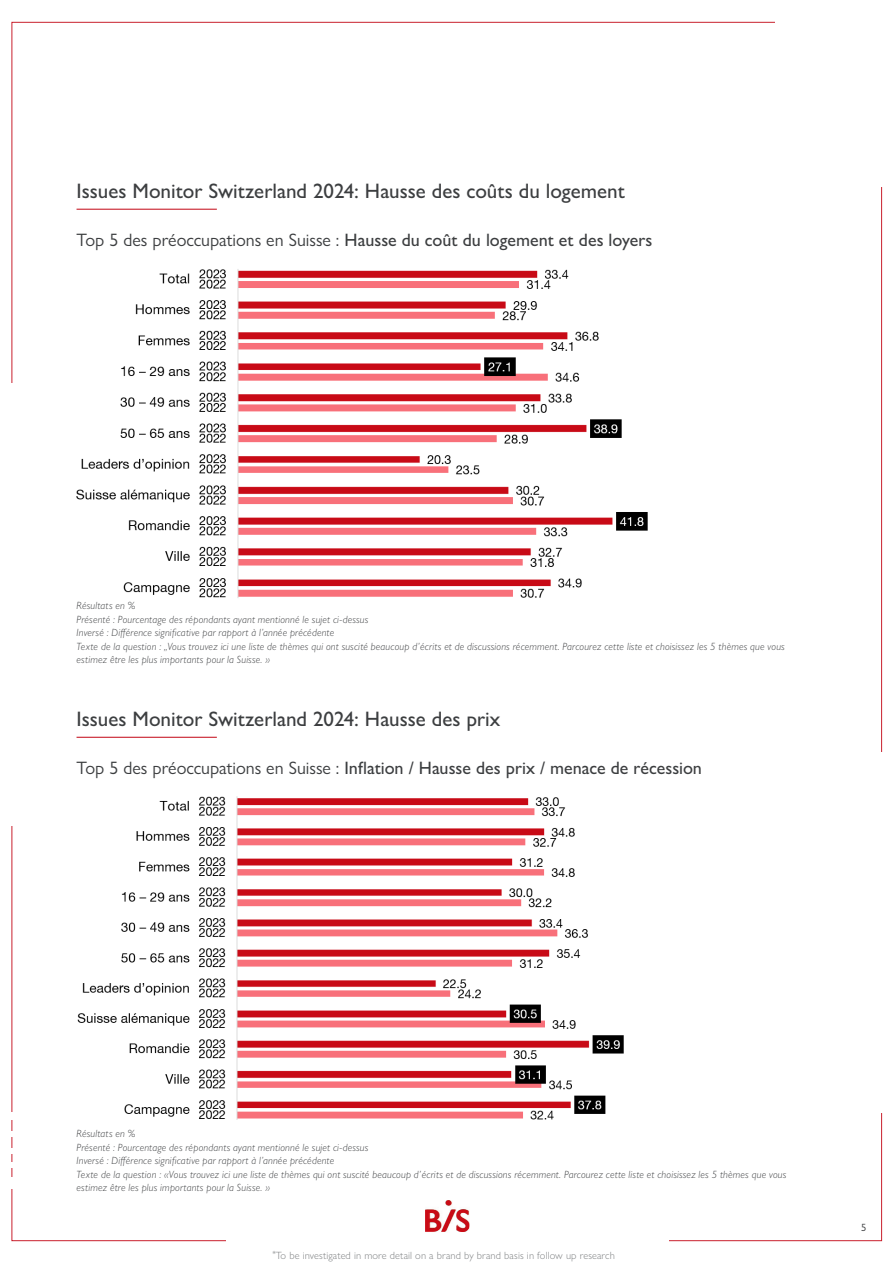
<style>
.page{position:relative;width:893px;height:1263px;background:#fff}
.page>*{position:absolute;margin:0;border:0;box-sizing:border-box;transform-origin:0 0}
.t1{font:500 21px "Gill Sans Nova";color:#3c3e40}
.t2{font:500 18px "Gill Sans Nova";color:#3c3e40}
.t3{font:italic 300 10.5px/13.5px "Gill Sans Nova";letter-spacing:.02em;color:#3c3e40}
.t4{font:300 10.5px "Gill Sans Nova";letter-spacing:.01em;color:#7c7f80}
.t5{font:10.5px "Gill Sans Nova";color:#3c3e40}
.s1{font-weight:400}
</style>
<div class="page">
<img style="left:426px;top:1212px;width:44px;height:20px">
<img style="left:426px;top:1200px;width:43px;height:31px">
<hr style="left:77px;top:737px;width:140px;height:1px;background:#c9202d">
<hr style="left:77px;top:209px;width:140px;height:1px;background:#c9202d">
<img style="left:76px;top:269px;width:572px;height:329px">
<img style="left:77px;top:796px;width:547px;height:324px">
<h1 class="t1" style="left:77px;top:178px;width:550px">Issues Monitor Switzerland 2024: Hausse des coûts du logement</h1>
<h2 class="t2" style="left:77px;top:229px;width:577px"><span class="s1">Top 5 des préoccupations en Suisse :</span> Hausse du coût du logement et des loyers</h2>
<p class="t3" style="left:77px;top:599px;width:710px">Résultats en %<br>Présenté : Pourcentage des répondants ayant mentionné le sujet ci-dessus<br>Inversé : Différence significative par rapport à l’année précédente<br>Texte de la question : „Vous trouvez ici une liste de thèmes qui ont suscité beaucoup d’écrits et de discussions récemment. Parcourez cette liste et choisissez les 5 thèmes que vous estimez être les plus importants pour la Suisse. »</p>
<h1 class="t1" style="left:77px;top:706px;width:425px">Issues Monitor Switzerland 2024: Hausse des prix</h1>
<h2 class="t2" style="left:77px;top:757px;width:627px"><span class="s1">Top 5 des préoccupations en Suisse :</span> Inflation / Hausse des prix / menace de récession</h2>
<p class="t3" style="left:77px;top:1127px;width:711px">Résultats en %<br>Présenté : Pourcentage des répondants ayant mentionné le sujet ci-dessus<br>Inversé : Différence significative par rapport à l’année précédente<br>Texte de la question : «Vous trouvez ici une liste de thèmes qui ont suscité beaucoup d’écrits et de discussions récemment. Parcourez cette liste et choisissez les 5 thèmes que vous estimez être les plus importants pour la Suisse. »</p>
<p class="t4" style="left:272px;top:1248px;width:344px"><sup>*</sup>To be investigated in more detail on a brand by brand basis in follow up research</p>
<p class="t5" style="left:861px;top:1221px;width:7px">5</p>
</div>
